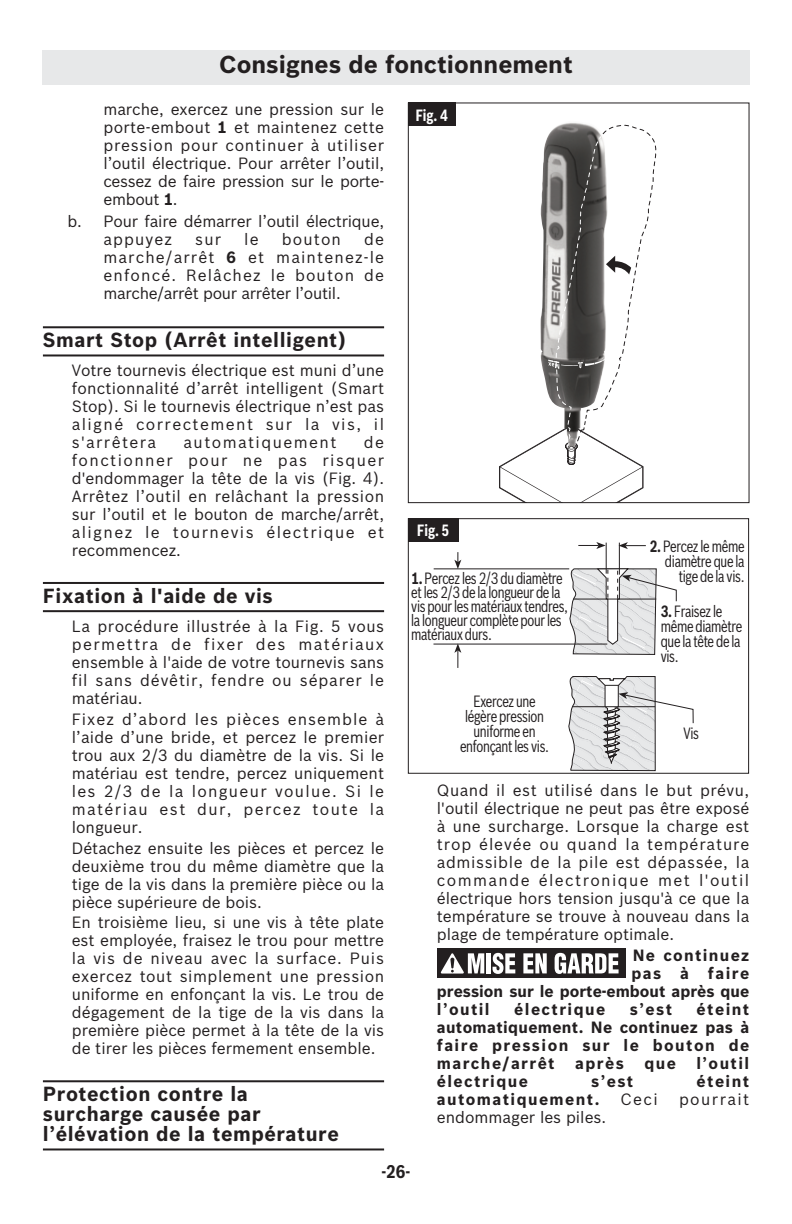
<style>
.page{position:relative;width:792px;height:1224px;background:#fff}
.page>*{position:absolute;margin:0;border:0;box-sizing:border-box;transform-origin:0 0}
.t1{font:700 24px "Bosch Sans";color:#231f20}
.t2{font:700 20px/20px "Bosch Sans";letter-spacing:.03em;color:#231f20}
.t3{font:700 18px "Bosch Sans Cond";color:#231f20}
.t4{font:16px/18px "Bosch Sans";color:#231f20;text-align:justify}
.t5{font:16px/15px "Bosch Sans Cond";letter-spacing:-.02em;color:#231f20;scale:.9 1}
.t6{font:700 16px/18px "Bosch Sans";letter-spacing:.09em;color:#231f20;text-align:justify}
.t7{font:700 16px "Bosch Sans";color:#231f20}
.t8{font:16px "Bosch Sans";letter-spacing:.09em;color:#231f20}
.t9{font:700 16px "Bosch Sans Cond";color:#fff;scale:.9 1}
.s1{font-weight:700}
</style>
<div class="page">
<div style="left:42px;top:50px;width:708px;height:34px;background:#e7e8e9"></div>
<hr style="left:43px;top:326px;width:341px;height:2px;background:#231f20">
<hr style="left:43px;top:354px;width:341px;height:2px;background:#231f20">
<hr style="left:43px;top:582px;width:341px;height:2px;background:#231f20">
<hr style="left:43px;top:610px;width:341px;height:2px;background:#231f20">
<hr style="left:43px;top:1080px;width:341px;height:2px;background:#231f20">
<hr style="left:43px;top:1148px;width:341px;height:2px;background:#231f20">
<div style="left:437px;top:949px;width:188px;height:29px;background:#231f20"></div>
<svg style="left:441px;top:953px;width:43px;height:21px"></svg>
<hr style="left:487px;top:953px;width:4px;height:20px;background:#fff">
<svg style="left:493px;top:953px;width:22px;height:21px"></svg>
<svg style="left:523px;top:953px;width:24px;height:20px"></svg>
<svg style="left:555px;top:953px;width:64px;height:21px"></svg>
<hr style="left:434px;top:568px;width:135px;height:1px;background:#231f20">
<hr style="left:433px;top:644px;width:174px;height:1px;background:#231f20">
<svg style="left:454px;top:643px;width:7px;height:25px"></svg>
<svg style="left:454px;top:552px;width:7px;height:17px"></svg>
<svg style="left:568px;top:567px;width:109px;height:88px"></svg>
<svg style="left:619px;top:542px;width:27px;height:7px"></svg>
<svg style="left:578px;top:542px;width:28px;height:7px"></svg>
<hr style="left:619px;top:543px;width:1px;height:32px;background:#231f20">
<hr style="left:606px;top:543px;width:1px;height:31px;background:#231f20">
<svg style="left:568px;top:676px;width:126px;height:96px"></svg>
<div style="left:408px;top:518px;width:341px;height:256px;border:1px solid #231f20"></div>
<div style="left:408px;top:518px;width:51px;height:24px;background:#231f20"></div>
<svg style="left:499px;top:124px;width:157px;height:377px"></svg>
<div style="left:408px;top:102px;width:342px;height:401px;border:1px solid #231f20"></div>
<div style="left:408px;top:102px;width:48px;height:24px;background:#231f20"></div>
<h1 class="t1" style="left:219px;top:51px;width:355px">Consignes de fonctionnement</h1>
<p class="t4" style="left:103px;top:100px;width:282px">marche, exercez une pression sur le porte-embout <span class="s1">1</span> et maintenez cette pression pour continuer à utiliser l’outil électrique. Pour arrêter l’outil, cessez de faire pression sur le porte&shy;embout <span class="s1">1</span>.</p>
<p class="t4" style="left:103px;top:212px;width:282px;text-indent:-36px">b. Pour faire démarrer l’outil électrique, appuyez</p>
<p class="t9" style="left:416px;top:106px;width:37px">Fig. 4</p>
<p class="t4" style="left:103px;top:230px;width:282px;text-indent:261px">de marche/arrêt <span class="s1">6</span> et maintenez-le enfoncé. Relâchez le bouton de marche/arrêt pour arrêter l’outil.</p>
<p class="t2" style="left:43px;top:330px;width:305px">Smart Stop (Arrêt intelligent)</p>
<p class="t4" style="left:72px;top:362px;width:314px">Votre tournevis électrique est muni d’une fonctionnalité d’arrêt intelligent (Smart Stop). Si le tournevis électrique n’est pas aligné correctement sur la vis, il s'arrêtera</p>
<p class="t4" style="left:195px;top:230px;width:27px">sur</p>
<p class="t4" style="left:244px;top:230px;width:16px">le</p>
<p class="t4" style="left:282px;top:230px;width:61px">bouton</p>
<p class="t4" style="left:72px;top:434px;width:314px;text-indent:292px">de fonctionner pour ne pas risquer d'endommager la tête de la vis (Fig. 4).<br>Arrêtez l’outil en relâchant la pression sur l’outil et le bouton de marche/arrêt, alignez le tournevis électrique et recommencez.</p>
<p class="t2" style="left:43px;top:586px;width:231px">Fixation à l'aide de vis</p>
<p class="t4" style="left:72px;top:617px;width:314px">La procédure illustrée à la Fig. 5 vous permettra de fixer des matériaux ensemble à l'aide de votre tournevis sans fil sans dévêtir, fendre ou séparer le matériau.</p>
<p class="t4" style="left:72px;top:710px;width:314px">Fixez d’abord les pièces ensemble à l’aide d’une bride, et percez le premier trou aux 2/3 du diamètre de la vis. Si le matériau est tendre, percez uniquement les 2/3 de la longueur voulue. Si le matériau est dur, percez toute la longueur.</p>
<p class="t4" style="left:72px;top:839px;width:314px">Détachez ensuite les pièces et percez le deuxième trou du même diamètre que la tige de la vis dans la première pièce ou la pièce supérieure de bois.</p>
<p class="t4" style="left:72px;top:914px;width:314px">En troisième lieu, si une vis à tête plate est employée, fraisez le trou pour mettre la vis de niveau avec la surface. Puis exercez tout simplement une pression uniforme en enfonçant la vis. Le trou de dégagement de la tige de la vis dans la première pièce permet à la tête de la vis de tirer les pièces fermement ensemble.</p>
<p class="t2" style="left:43px;top:1084px;width:297px">Protection contre la surcharge causée par l’élévation de la température</p>
<p class="t8" style="left:184px;top:433px;width:154px">automatiquement</p>
<p class="t9" style="left:417px;top:521px;width:37px">Fig. 5</p>
<p class="t5" style="left:650px;top:539px;width:107px;text-align:right"><span class="s1">2.</span> Percez le même diamètre que la tige de la vis.</p>
<p class="t5" style="left:661px;top:604px;width:92px"><span class="s1">3.</span> Fraisez le même diamètre que la tête de la vis.</p>
<p class="t5" style="left:411px;top:571px;width:176px;line-height:14px"><span class="s1">1.</span> Percez les 2/3 du diamètre et les 2/3 de la longueur de la vis pour les matériaux tendres, la longueur complète pour les matériaux durs.</p>
<p class="t5" style="left:460px;top:694px;width:100px;text-align:center">Exercez une légère pression uniforme en enfonçant les vis.</p>
<p class="t5" style="left:684px;top:726px;width:19px">Vis</p>
<p class="t4" style="left:437px;top:781px;width:314px">Quand il est utilisé dans le but prévu, l'outil électrique ne peut pas être exposé à une surcharge. Lorsque la charge est trop élevée ou quand la température admissible de la pile est dépassée, la commande électronique met l'outil électrique hors tension jusqu'à ce que la température se trouve à nouveau dans la plage de température optimale.</p>
<p class="t6" style="left:633px;top:946px;width:118px">Ne continuez</p>
<p class="t6" style="left:631px;top:964px;width:119px">pas à faire</p>
<p class="t7" style="left:437px;top:982px;width:314px">pression sur le porte-embout après que</p>
<p class="t6" style="left:437px;top:1000px;width:54px">l’outil</p>
<p class="t6" style="left:514px;top:1000px;width:93px">électrique</p>
<p class="t6" style="left:630px;top:1000px;width:44px">s’est</p>
<p class="t6" style="left:437px;top:1000px;width:314px;text-indent:260px">éteint automatiquement. Ne continuez pas à faire pression sur le bouton de marche/arrêt</p>
<p class="t6" style="left:575px;top:1054px;width:50px">après</p>
<p class="t6" style="left:644px;top:1054px;width:33px">que</p>
<p class="t6" style="left:696px;top:1054px;width:54px">l’outil</p>
<p class="t6" style="left:437px;top:1072px;width:93px">électrique</p>
<p class="t6" style="left:591px;top:1072px;width:44px">s’est</p>
<p class="t6" style="left:697px;top:1072px;width:54px">éteint</p>
<p class="t6" style="left:437px;top:1090px;width:164px">automatiquement.</p>
<p class="t4" style="left:621px;top:1090px;width:39px">Ceci</p>
<p class="t8" style="left:679px;top:1090px;width:72px">pourrait</p>
<p class="t4" style="left:437px;top:1108px;width:171px">endommager les piles.</p>
<p class="t3" style="left:382px;top:1161px;width:30px">-26-</p>
</div>
